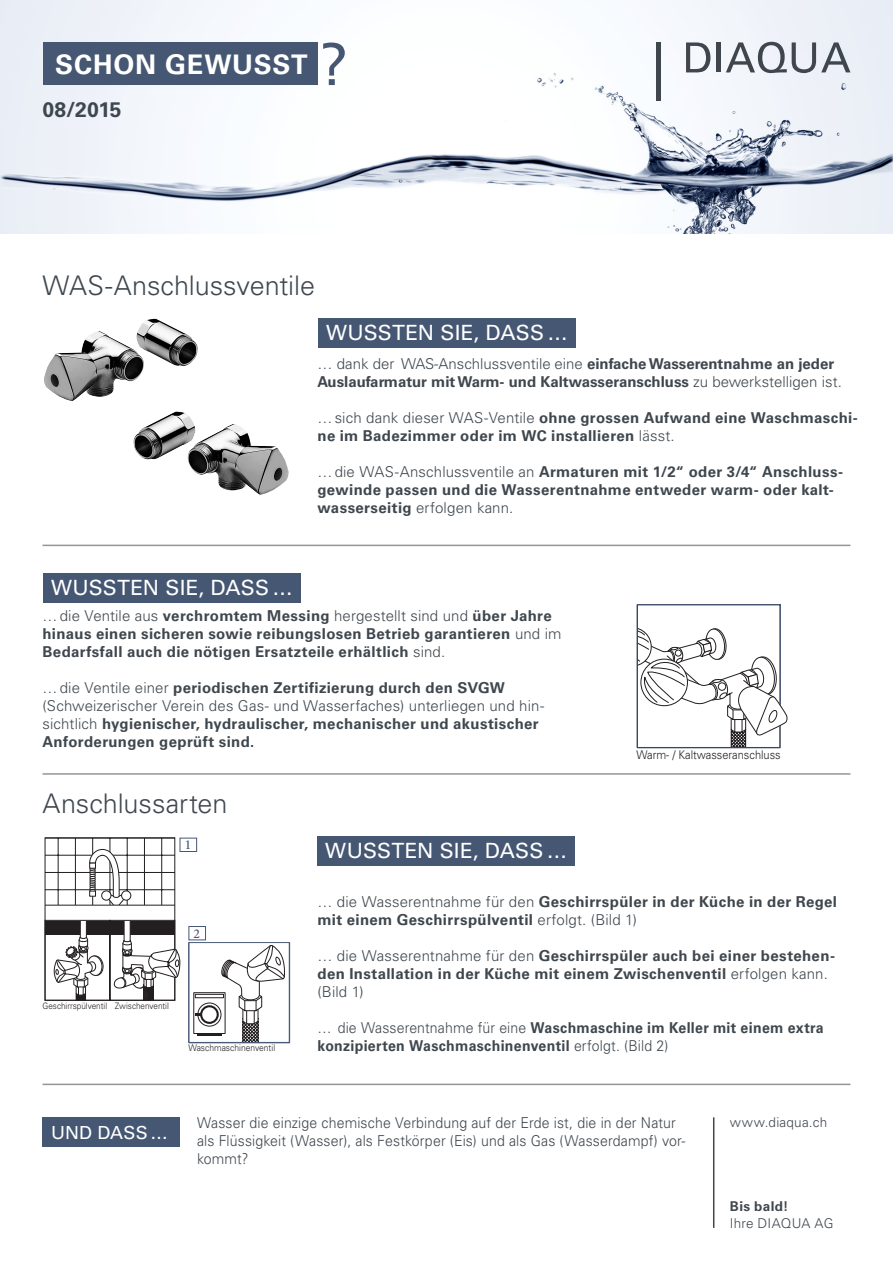
<style>
.page{position:relative;width:893px;height:1263px;background:#fff}
.page>*{position:absolute;margin:0;border:0;box-sizing:border-box;transform-origin:0 0}
.t1{font:300 27px "Univers LT Pro 45";color:#3f474e}
.t2{font:700 27px "Univers LT Pro 65";letter-spacing:.03em;color:#fff}
.t3{font:21px "Univers LT Pro 55 Roman";letter-spacing:.01em;color:#fff}
.t4{font:700 21px "Univers LT Pro 65";letter-spacing:-.005em;color:#3f474e}
.t5{font:18px "Univers LT Pro 55 Roman";letter-spacing:.005em;color:#fff}
.t6{font:700 15px/18px "Univers LT Pro 65";letter-spacing:.025em;color:#3f474e}
.t7{font:300 15px/18px "Univers LT Pro 45";letter-spacing:.01em;color:#3f474e;scale:.94 1}
.t8{font:700 15px/18px "Univers LT Pro 65";color:#3f474e}
.t9{font:700 15px/18px "Univers LT Pro 65";letter-spacing:.025em;color:#3f474e;scale:.94 1}
.t10{font:300 13.5px "Univers LT Pro 45";letter-spacing:.015em;color:#3f474e}
.t11{font:700 13.5px "Univers LT Pro 65";letter-spacing:.025em;color:#3f474e}
.t12{font:500 13.5px "Minion Pro";color:#455772}
.t13{font:300 12px "Univers LT Pro 45";color:#231f20;scale:.92 1}
.t14{font:300 9.3px "Univers LT Pro 45";color:#231f20;scale:.92 1}
.t15{font:300 8.85px "Univers LT Pro 45";color:#231f20;scale:.92 1}
.s1{font-family:"Univers LT Pro 45";font-weight:300}
</style>
<div class="page">
<img style="left:0;top:0;width:893px;height:234px">
<svg style="left:686px;top:42px;width:24px;height:30px"></svg>
<hr style="left:717px;top:42px;width:4px;height:30px;background:#3f464d">
<svg style="left:726px;top:42px;width:124px;height:31px"></svg>
<hr style="left:656px;top:42px;width:4px;height:59px;background:#3f464d">
<hr style="left:43px;top:545px;width:807px;height:1px;background:#939598">
<hr style="left:43px;top:773px;width:807px;height:2px;background:#939598">
<hr style="left:43px;top:1084px;width:807px;height:1px;background:#939598">
<div style="left:43px;top:43px;width:274px;height:42px;background:#455772"></div>
<div style="left:317px;top:318px;width:258px;height:30px;background:#455772"></div>
<div style="left:317px;top:836px;width:258px;height:29px;background:#455772"></div>
<div style="left:43px;top:1117px;width:137px;height:30px;background:#455772"></div>
<div style="left:43px;top:573px;width:257px;height:30px;background:#455772"></div>
<svg style="left:323px;top:43px;width:22px;height:42px"></svg>
<hr style="left:713px;top:1117px;width:1px;height:111px;background:#3f474e">
<svg style="left:44px;top:838px;width:136px;height:163px"></svg>
<img style="left:44px;top:319px;width:154px;height:82px">
<svg style="left:637px;top:604px;width:151px;height:144px"></svg>
<hr style="left:637px;top:747px;width:142px;height:1px;background:#455772">
<svg style="left:193px;top:945px;width:92px;height:96px"></svg>
<div style="left:189px;top:942px;width:101px;height:101px;border:1px solid #485974"></div>
<hr style="left:189px;top:942px;width:1px;height:101px;background:#455772">
<hr style="left:289px;top:942px;width:1px;height:100px;background:#455772">
<hr style="left:189px;top:1042px;width:101px;height:1px;background:#455772">
<img style="left:133px;top:412px;width:156px;height:83px">
<div style="left:180px;top:838px;width:17px;height:14px;border:1px solid #455772"></div>
<div style="left:189px;top:926px;width:17px;height:14px;border:1px solid #455772"></div>
<p class="t2" style="left:55px;top:48px;width:254px">SCHON GEWUSST</p>
<p class="t4" style="left:43px;top:97px;width:81px">08/2015</p>
<p class="t1" style="left:43px;top:269px;width:274px">WAS-Anschlussventile</p>
<p class="t3" style="left:326px;top:320px;width:244px">WUSSTEN SIE, DASS…</p>
<p class="t3" style="left:51px;top:575px;width:244px">WUSSTEN SIE, DASS…</p>
<p class="t8" style="left:317px;top:355px;width:526px"><span class="s1">… dank der WAS-Anschlussventile eine</span> einfache Wasserentnahme an jeder<br>Auslaufarmatur mit Warm- und Kaltwasseranschluss <span class="s1">zu bewerkstelligen ist.</span></p>
<p class="t6" style="left:317px;top:409px;width:542px"><span class="s1">…sich dank dieser WAS-Ventile</span> ohne grossen Aufwand eine Waschmaschi&shy;ne im Badezimmer oder im WC installieren <span class="s1">lässt.</span></p>
<p class="t6" style="left:317px;top:463px;width:527px"><span class="s1">…die WAS-Anschlussventile an</span> Armaturen mit 1/2“ oder 3/4“ Anschluss&shy;gewinde passen und die Wasserentnahme entweder warm- oder kalt&shy;wasserseitig <span class="s1">erfolgen kann.</span></p>
<p class="t6" style="left:43px;top:607px;width:520px"><span class="s1">…die Ventile aus</span> verchromtem Messing <span class="s1">hergestellt sind und</span> über Jahre hinaus einen sicheren sowie reibungslosen Betrieb garantieren <span class="s1">und im<br></span>Bedarfsfall auch die nötigen Ersatzteile erhältlich <span class="s1">sind.</span></p>
<p class="t6" style="left:43px;top:679px;width:464px"><span class="s1">…die Ventile einer</span> periodischen Zertifizierung durch den SVGW</p>
<p class="t6" style="left:43px;top:697px;width:503px"><span class="s1">(Schweizerischer Verein des Gas- und Wasserfaches) unterliegen und hin&shy;sichtlich</span> hygienischer, hydraulischer, mechanischer und akustischer<br>Anforderungen geprüft sind.</p>
<p class="t1" style="left:43px;top:787px;width:187px">Anschlussarten</p>
<p class="t12" style="left:185px;top:836px;width:8px">1</p>
<p class="t3" style="left:325px;top:838px;width:244px">WUSSTEN SIE, DASS…</p>
<p class="t13" style="left:637px;top:748px;width:158px">Warm- / Kaltwasseranschluss</p>
<p class="t12" style="left:194px;top:924px;width:8px">2</p>
<p class="t15" style="left:43px;top:1001px;width:72px">Geschirrspülventil</p>
<p class="t15" style="left:115px;top:1001px;width:60px">Zwischenventil</p>
<p class="t14" style="left:189px;top:1042px;width:96px">Waschmaschinenventil</p>
<p class="t6" style="left:317px;top:893px;width:521px"><span class="s1">… die Wasserentnahme für den</span> Geschirrspüler in der Küche in der Regel mit einem Geschirrspülventil <span class="s1">erfolgt. (Bild 1)</span></p>
<p class="t6" style="left:317px;top:947px;width:519px"><span class="s1">… die Wasserentnahme für den</span> Geschirrspüler auch bei einer bestehen&shy;den Installation in der Küche mit einem Zwischenventil <span class="s1">erfolgen kann. (Bild 1)</span></p>
<p class="t9" style="left:317px;top:1019px;width:540px"><span class="s1">… die Wasserentnahme für eine</span> Waschmaschine im Keller mit einem extra konzipierten Waschmaschinenventil <span class="s1">erfolgt. (Bild 2)</span></p>
<p class="t5" style="left:51px;top:1121px;width:119px">UND DASS…</p>
<p class="t7" style="left:197px;top:1114px;width:521px">Wasser die einzige chemische Verbindung auf der Erde ist, die in der Natur als Flüssigkeit (Wasser), als Festkörper (Eis) und als Gas (Wasserdampf) vor&shy;kommt?</p>
<p class="t10" style="left:730px;top:1114px;width:99px">www.diaqua.ch</p>
<p class="t11" style="left:730px;top:1198px;width:60px">Bis bald!</p>
<p class="t10" style="left:730px;top:1215px;width:105px">Ihre DIAQUA AG</p>
</div>
